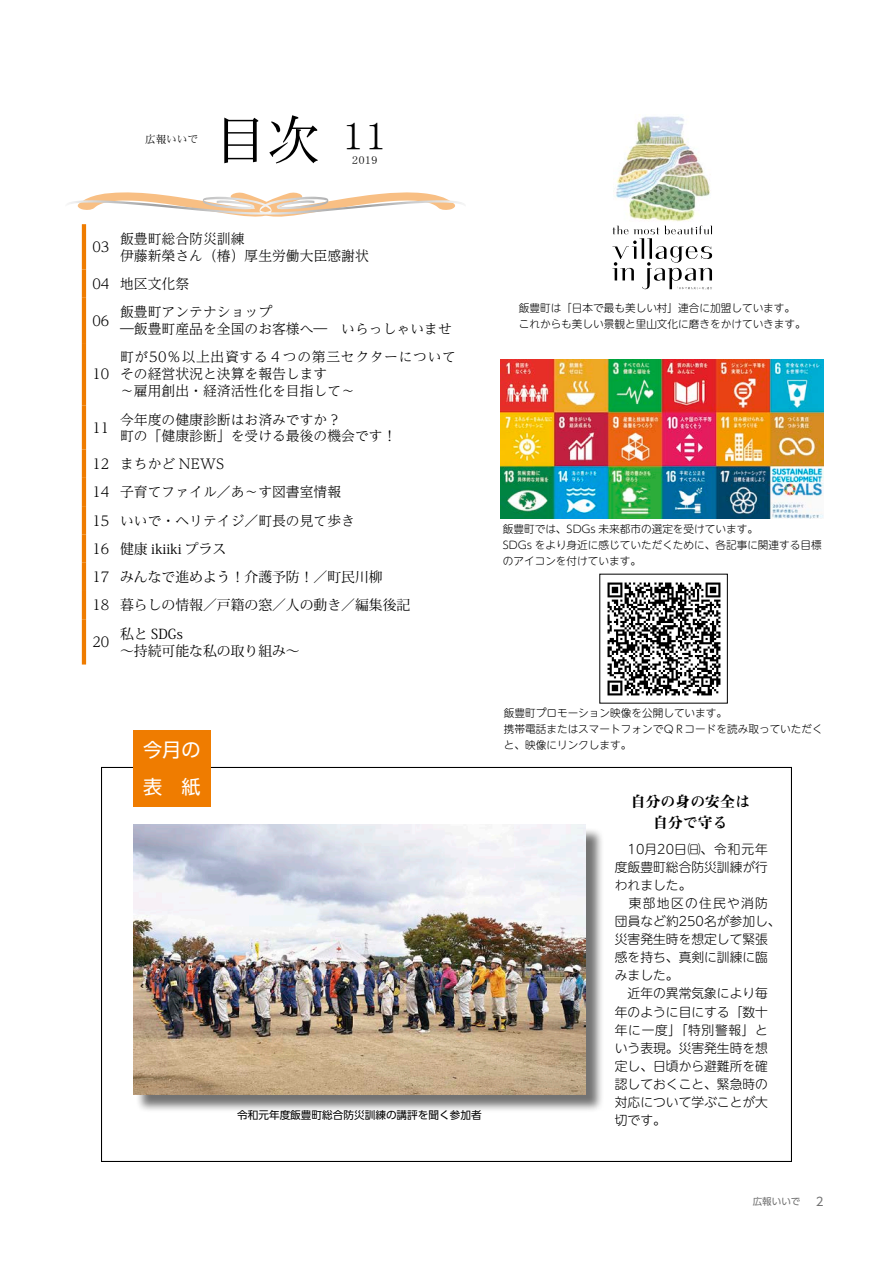
<style>
.page{position:relative;width:893px;height:1263px;background:#fff}
.page>*{position:absolute;margin:0;border:0;box-sizing:border-box;transform-origin:0 0}
.t1{font:53.1px "DFPHS Mincho CID W3";color:#000}
.t2{font:37.2px "DFPHS Mincho CID W3";color:#000}
.t3{font:19.2px/36.2px "UD Shin Go Pro";color:#fff}
.t4{font:14.85px/21.3px "Midashi Min Pro MA31";color:#000;text-align:center}
.t5{font:300 13.8px/28.2px "UD Reimin Pro";color:#000}
.t6{font:13.8px "Koz Min Pr 6 N";color:#000}
.t7{font:300 12.75px/18.1px "UD Shin M Go Pro";color:#000}
.t8{font:11.7px "UD Shin Go Pro";color:#717171}
.t9{font:300 10.65px/15.9px "UD Shin M Go Pro";color:#000}
.t10{font:10.65px "UD Shin Go Pro";color:#000}
.t11{font:10.65px "DFPHS Mincho CID W3";color:#000}
.t12{font:9.6px "UD Shin Go Pro";color:#717171}
</style>
<div class="page">
<div style="left:136px;top:827px;width:468px;height:286px;background:#000;opacity:.55"></div>
<img style="left:133px;top:825px;width:452px;height:269px">
<svg style="left:68px;top:192px;width:396px;height:25px"></svg>
<div style="left:133px;top:730px;width:78px;height:76px;background:#ef7c00"></div>
<hr style="left:82px;top:224px;width:4px;height:45px;background:#ef7c00">
<hr style="left:82px;top:269px;width:4px;height:29px;background:#ef7c00">
<hr style="left:82px;top:298px;width:4px;height:45px;background:#ef7c00">
<hr style="left:82px;top:343px;width:4px;height:62px;background:#ef7c00">
<hr style="left:82px;top:405px;width:4px;height:45px;background:#ef7c00">
<hr style="left:82px;top:450px;width:4px;height:28px;background:#ef7c00">
<hr style="left:82px;top:478px;width:4px;height:28px;background:#ef7c00">
<hr style="left:82px;top:506px;width:4px;height:28px;background:#ef7c00">
<hr style="left:82px;top:534px;width:4px;height:29px;background:#ef7c00">
<hr style="left:82px;top:563px;width:4px;height:28px;background:#ef7c00">
<hr style="left:82px;top:591px;width:4px;height:28px;background:#ef7c00">
<hr style="left:82px;top:619px;width:4px;height:45px;background:#ef7c00">
<img style="left:501px;top:359px;width:323px;height:160px">
<img style="left:613px;top:116px;width:97px;height:106px">
<svg style="left:612px;top:225px;width:100px;height:64px"></svg>
<img style="left:607px;top:582px;width:114px;height:114px">
<p class="t11" style="left:145px;top:134px;width:55px">広報いいで</p>
<h1 class="t1" style="left:214px;top:111px;width:108px">目次</h1>
<h2 class="t2" style="left:342px;top:117px;width:47px">11</h2>
<p class="t11" style="left:352px;top:155px;width:27px">2019</p>
<p class="t5" style="left:93px;top:232px;width:18px">03</p>
<p class="t5" style="left:93px;top:269px;width:18px">04</p>
<p class="t5" style="left:93px;top:306px;width:18px">06</p>
<p class="t5" style="left:93px;top:360px;width:18px">10</p>
<p class="t5" style="left:93px;top:413px;width:18px">11</p>
<p class="t5" style="left:93px;top:449px;width:18px">12</p>
<p class="t5" style="left:93px;top:477px;width:18px">14</p>
<p class="t5" style="left:93px;top:506px;width:18px">15</p>
<p class="t5" style="left:93px;top:534px;width:18px">16</p>
<p class="t5" style="left:93px;top:562px;width:18px">17</p>
<p class="t5" style="left:93px;top:590px;width:18px">18</p>
<p class="t5" style="left:93px;top:627px;width:18px">20</p>
<p class="t5" style="left:120px;top:224px;width:126px">飯豊町総合防災訓練</p>
<p class="t5" style="left:120px;top:241px;width:250px">伊藤新榮さん（椿）厚生労働大臣感謝状地区文化祭</p>
<p class="t5" style="left:120px;top:297px;width:154px">飯豊町アンテナショップ</p>
<p class="t5" style="left:120px;top:314px;width:333px">―飯豊町産品を全国のお客様へ―　いらっしゃいませ</p>
<p class="t5" style="left:120px;top:348px;width:337px;line-height:17px">町が50％以上出資する４つの第三セクターについてその経営状況と決算を報告します<br>〜雇用創出・経済活性化を目指して〜</p>
<p class="t5" style="left:120px;top:405px;width:223px">今年度の健康診断はお済みですか?</p>
<p class="t5" style="left:120px;top:421px;width:278px">町の「健康診断」を受ける最後の機会です!まちかど NEWS</p>
<p class="t5" style="left:120px;top:477px;width:223px">子育てファイル／あ～す図書室情報</p>
<p class="t5" style="left:120px;top:506px;width:236px">いいで・ヘリテイジ／町長の見て歩き</p>
<p class="t6" style="left:120px;top:541px;width:108px">健康 ikiiki プラス</p>
<p class="t6" style="left:120px;top:569px;width:264px">みんなで進めよう！介護予防！／町民川柳</p>
<p class="t6" style="left:120px;top:597px;width:292px">暮らしの情報／戸籍の窓／人の動き／編集後記</p>
<p class="t6" style="left:120px;top:626px;width:64px">私と SDGs</p>
<p class="t6" style="left:120px;top:643px;width:181px">～持続可能な私の取り組み~</p>
<h3 class="t3" style="left:143px;top:731px;width:59px">今月の表　紙</h3>
<p class="t10" style="left:237px;top:1106px;width:246px">令和元年度飯豊町総合防災訓練の講評を聞く参加者</p>
<p class="t9" style="left:519px;top:300px;width:289px">飯豊町は「日本で最も美しい村」連合に加盟しています。これからも美しい景観と里山文化に磨きをかけていきます。</p>
<p class="t9" style="left:503px;top:521px;width:320px">飯豊町では、SDGs 未来都市の選定を受けています。<br>SDGs をより身近に感じていただくために、各記事に関連する目標のアイコンを付けています。</p>
<p class="t9" style="left:504px;top:704px;width:320px">飯豊町プロモーション映像を公開しています。<br>携帯電話またはスマートフォンでＱＲコードを読み取っていただくと、映像にリンクします。</p>
<p class="t4" style="left:631px;top:789px;width:121px">自分の身の安全は自分で守る</p>
<p class="t7" style="left:615px;top:839px;width:167px">　10月20日㈰、令和元年度飯豊町総合防災訓練が行われました。<br>　東部地区の住民や消防団員など約250名が参加し、災害発生時を想定して緊張感を持ち、真剣に訓練に臨みました。<br>　近年の異常気象により毎年のように目にする「数十年に一度」「特別警報」という表現。災害発生時を想定し、日頃から避難所を確認しておくこと、緊急時の対応について学ぶことが大切です。</p>
<p class="t12" style="left:753px;top:1194px;width:49px">広報いいで</p>
<p class="t8" style="left:816px;top:1192px;width:9px">2</p>
</div>
